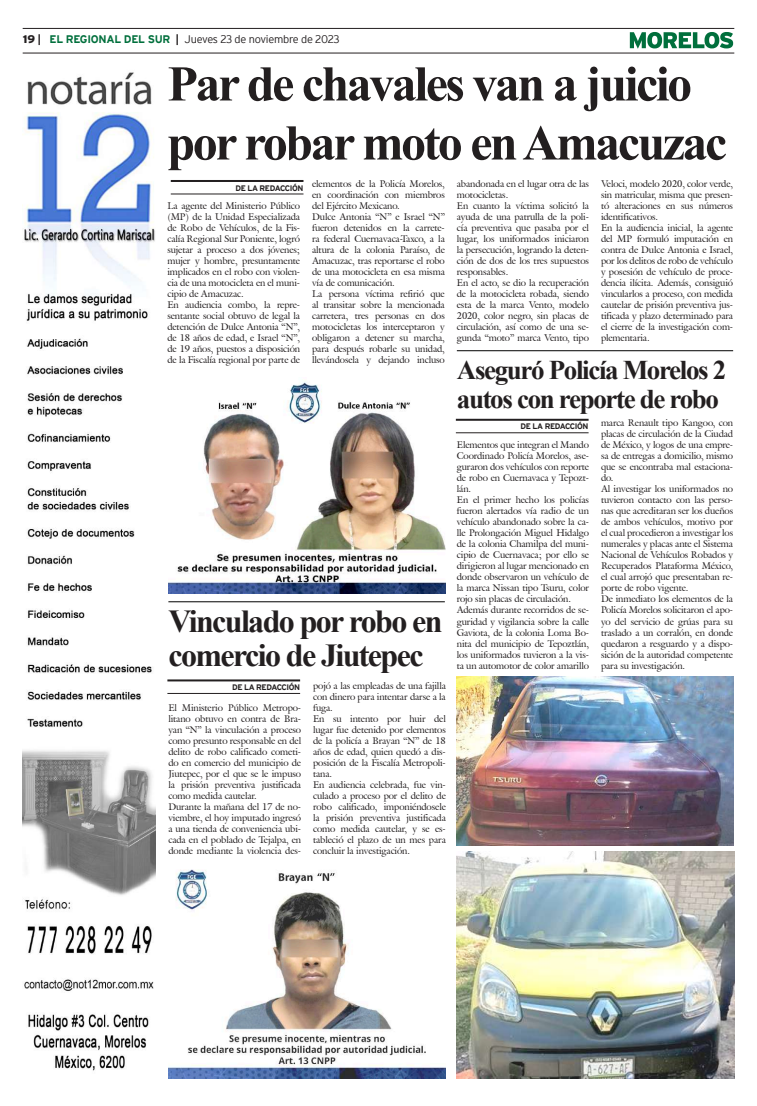
<style>
.page{position:relative;width:757px;height:1106px;background:#fff}
.page>*{position:absolute;margin:0;border:0;box-sizing:border-box;transform-origin:0 0}
.t1{font:700 50px/59px "Times New Roman";letter-spacing:-.05em;color:#231f20}
.t2{font:700 32px/34px "Times New Roman";letter-spacing:-.05em;color:#231f20}
.t3{font:700 27px/29px "Times New Roman";letter-spacing:-.05em;color:#231f20}
.t4{font:300 11px "Interstate";letter-spacing:-.025em;color:#231f20}
.t5{font:9.5px/11px "Galliard IT Cby BT";letter-spacing:-.01em;color:#231f20}
.t6{font:700 8px "Interstate";letter-spacing:-.05em;color:#231f20}
.s1{font-weight:900}
.s2{font-weight:700}
.s3{font-weight:700;color:#006f3c}
</style>
<div class="page">
<hr style="left:23px;top:28px;width:711px;height:1px;background:#231f20">
<hr style="left:23px;top:53px;width:711px;height:1px;background:#231f20">
<svg style="left:630px;top:32px;width:103px;height:17px"></svg>
<img style="left:23px;top:72px;width:132px;height:999px">
<img style="left:168px;top:382px;width:278px;height:211px">
<hr style="left:171px;top:180px;width:132px;height:2px;background:#231f20">
<hr style="left:171px;top:194px;width:132px;height:1px;background:#231f20">
<hr style="left:167px;top:679px;width:133px;height:2px;background:#231f20">
<hr style="left:167px;top:693px;width:133px;height:1px;background:#231f20">
<img style="left:168px;top:869px;width:278px;height:209px">
<hr style="left:168px;top:601px;width:277px;height:1px;background:#000">
<hr style="left:457px;top:350px;width:276px;height:1px;background:#000">
<hr style="left:456px;top:419px;width:132px;height:2px;background:#231f20">
<hr style="left:456px;top:432px;width:132px;height:1px;background:#231f20">
<img style="left:457px;top:677px;width:276px;height:168px">
<img style="left:457px;top:851px;width:277px;height:227px">
<p class="t4" style="left:23px;top:33px;width:318px"><span class="s1">19</span> <span class="s2">|</span> <span class="s3">EL REGIONAL DEL SUR</span> <span class="s2">|</span> Jueves 23 de noviembre de 2023</p>
<h1 class="t1" style="left:167px;top:53px;width:561px">Par de chavales van a juicio por robar moto en Amacuzac</h1>
<p class="t6" style="left:236px;top:183px;width:69px">DE LA REDACCIÓN</p>
<p class="t5" style="left:312px;top:178px;width:134px">elementos de la Policía Morelos, en coordinación con miembros del Ejército Mexicano.<br>Dulce Antonia “N” e Israel “N” fueron detenidos en la carrete&shy;ra federal Cuernavaca-Taxco, a la altura de la colonia Paraíso, de<br>Amacuzac, tras reportarse el robo de una motocicleta en esa misma vía de comunicación.<br>La persona víctima refirió que al transitar sobre la mencionada carretera, tres personas en dos motocicletas los interceptaron y obligaron a detener su marcha, para después robarle su unidad, llevándosela y dejando incluso</p>
<p class="t5" style="left:457px;top:178px;width:134px">abandonada en el lugar otra de las motocicletas.<br>En cuanto la víctima solicitó la ayuda de una patrulla de la poli&shy;cía preventiva que pasaba por el lugar, los uniformados iniciaron la persecución, logrando la deten&shy;ción de dos de los tres supuestos responsables.<br>En el acto, se dio la recuperación de la motocicleta robada, siendo esta de la marca Vento, modelo<br>2020, color negro, sin placas de circulación, así como de una se&shy;gunda “moto” marca Vento, tipo</p>
<p class="t5" style="left:601px;top:178px;width:134px">Veloci, modelo 2020, color verde, sin matricular, misma que presen&shy;tó alteraciones en sus números identificativos.<br>En la audiencia inicial, la agente del MP formuló imputación en contra de Dulce Antonia e Israel, por los delitos de robo de vehículo y posesión de vehículo de proce&shy;dencia ilícita. Además, consiguió vincularlos a proceso, con medida cautelar de prisión preventiva jus&shy;tificada y plazo determinado para el cierre de la investigación com&shy;plementaria.</p>
<p class="t5" style="left:167px;top:200px;width:134px">La agente del Ministerio Público (MP) de la Unidad Especializada de Robo de Vehículos, de la Fis&shy;calía Regional Sur Poniente, logró sujetar a proceso a dos jóvenes; mujer y hombre, presuntamente implicados en el robo con violen&shy;cia de una motocicleta en el muni&shy;cipio de Amacuzac.<br>En audiencia combo, la repre&shy;sentante social obtuvo de legal la detención de Dulce Antonia “N”, de 18 años de edad, e Israel “N”, de 19 años, puestos a disposición de la Fiscalía regional por parte de</p>
<h3 class="t3" style="left:457px;top:354px;width:271px">Aseguró Policía Morelos 2 autos con reporte de robo</h3>
<p class="t6" style="left:521px;top:422px;width:69px">DE LA REDACCIÓN</p>
<p class="t5" style="left:601px;top:417px;width:134px">marca Renault tipo Kangoo, con placas de circulación de la Ciudad de México, y logos de una empre&shy;sa de entregas a domicilio, mismo que se encontraba mal estaciona&shy;do.<br>Al investigar los uniformados no tuvieron contacto con las perso&shy;nas que acreditaran ser los dueños de ambos vehículos, motivo por el cual procedieron a investigar los numerales y placas ante el Sistema<br>Nacional de Vehículos Robados y<br>Recuperados Plataforma México, el cual arrojó que presentaban re&shy;porte de robo vigente.<br>De inmediato los elementos de la<br>Policía Morelos solicitaron el apo&shy;yo del servicio de grúas para su traslado a un corralón, en donde quedaron a resguardo y a dispo&shy;sición de la autoridad competente para su investigación.</p>
<p class="t5" style="left:457px;top:439px;width:134px">Elementos que integran el Mando<br>Coordinado Policía Morelos, ase&shy;guraron dos vehículos con reporte de robo en Cuernavaca y Tepozt&shy;lán.<br>En el primer hecho los policías fueron alertados vía radio de un vehículo abandonado sobre la ca&shy;lle Prolongación Miguel Hidalgo de la colonia Chamilpa del muni&shy;cipio de Cuernavaca; por ello se dirigieron al lugar mencionado en donde observaron un vehículo de la marca Nissan tipo Tsuru, color rojo sin placas de circulación.<br>Además durante recorridos de se&shy;guridad y vigilancia sobre la calle<br>Gaviota, de la colonia Loma Bo&shy;nita del municipio de Tepoztlán, los uniformados tuvieron a la vis&shy;ta un automotor de color amarillo</p>
<h2 class="t2" style="left:168px;top:603px;width:276px">Vinculado por robo en comercio de Jiutepec</h2>
<p class="t6" style="left:232px;top:682px;width:69px">DE LA REDACCIÓN</p>
<p class="t5" style="left:313px;top:679px;width:134px">pojó a las empleadas de una fajilla con dinero para intentar darse a la fuga.<br>En su intento por huir del lugar fue detenido por elementos de la policía a Brayan “N” de 18 años de edad, quien quedó a dis&shy;posición de la Fiscalía Metropoli&shy;tana.<br>En audiencia celebrada, fue vin&shy;culado a proceso por el delito de robo calificado, imponiéndosele la prisión preventiva justificada como medida cautelar, y se es&shy;tableció el plazo de un mes para concluir la investigación.</p>
<p class="t5" style="left:168px;top:701px;width:134px">El Ministerio Público Metropo&shy;litano obtuvo en contra de Bra&shy;yan “N” la vinculación a proceso como presunto responsable en del delito de robo calificado cometi&shy;do en comercio del municipio de<br>Jiutepec, por el que se le impuso la prisión preventiva justificada como medida cautelar.<br>Durante la mañana del 17 de no&shy;viembre, el hoy imputado ingresó a una tienda de conveniencia ubi&shy;cada en el poblado de Tejalpa, en donde mediante la violencia des-</p>
</div>
